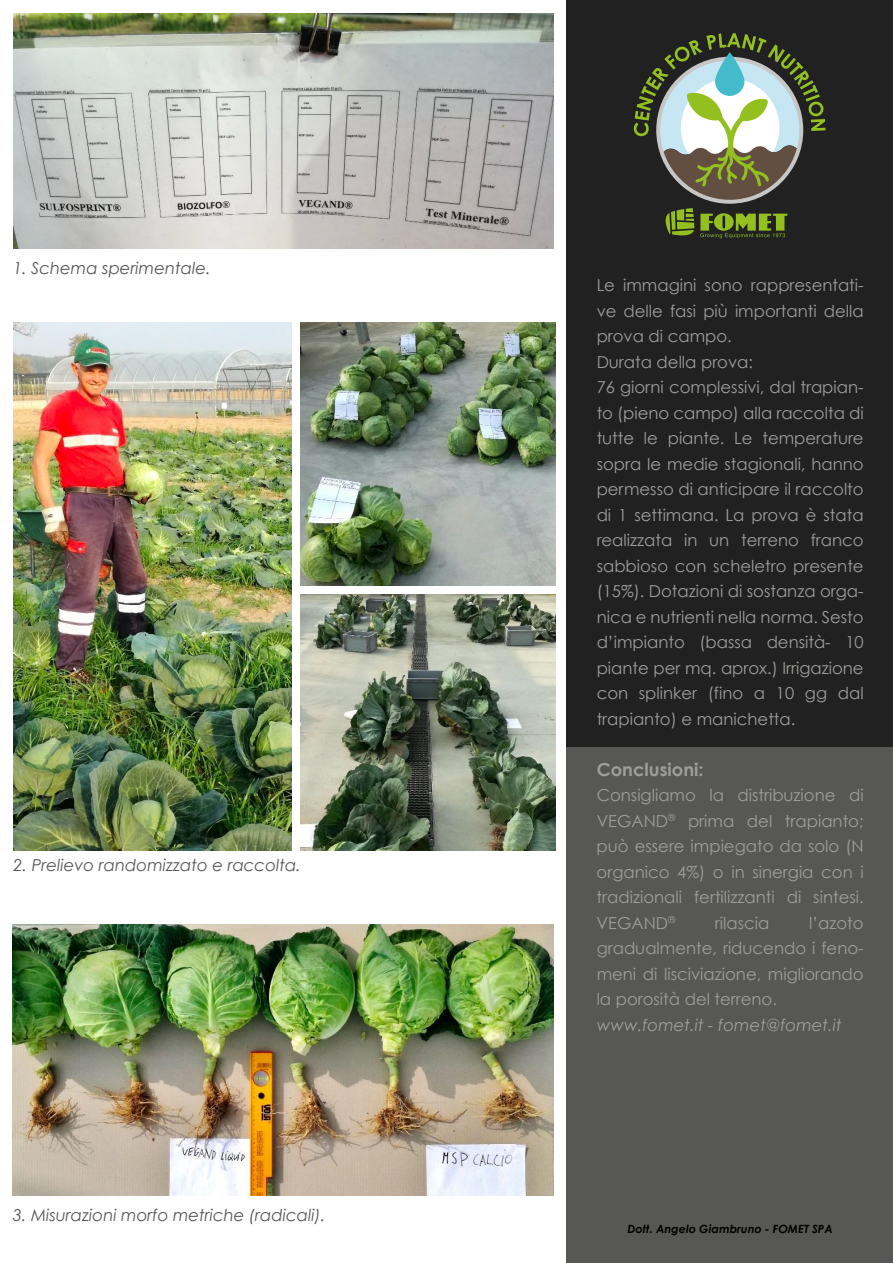
<style>
.page{position:relative;width:893px;height:1263px;background:#fff}
.page>*{position:absolute;margin:0;border:0;box-sizing:border-box;transform-origin:0 0}
.t1{font:700 18px "Century Gothic";color:#9d9d9c}
.t2{font:16.5px/25.5px "Century Gothic";color:#9d9d9c;text-align:justify}
.t3{font:italic 16.5px "Century Gothic";color:#575756}
.t4{font:italic 16.5px "Century Gothic";color:#9d9d9c}
.t5{font:italic 700 11.4px "Century Gothic";color:#000}
</style>
<div class="page">
<div style="left:566px;top:0;width:327px;height:1263px;background:#212121"></div>
<div style="left:566px;top:747px;width:327px;height:516px;background:#575756"></div>
<img style="left:14px;top:14px;width:540px;height:235px">
<img style="left:14px;top:322px;width:277px;height:529px">
<img style="left:300px;top:322px;width:255px;height:264px">
<img style="left:301px;top:594px;width:254px;height:257px">
<img style="left:13px;top:925px;width:541px;height:270px">
<svg style="left:634px;top:33px;width:191px;height:205px"></svg>
<p class="t3" style="left:13px;top:258px;width:199px">1. Schema sperimentale.</p>
<p class="t3" style="left:13px;top:855px;width:289px">2. Prelievo randomizzato e raccolta.</p>
<p class="t3" style="left:13px;top:1205px;width:314px">3. Misurazioni morfo metriche (radicali).</p>
<p class="t2" style="left:597px;top:272px;width:269px;text-align:left">Le immagini sono rappresentati&shy;ve delle fasi più importanti della prova di campo.<br>Durata della prova:<br>76 giorni complessivi, dal trapian&shy;to (pieno campo) alla raccolta di tutte le piante. Le temperature sopra le medie stagionali, hanno permesso di anticipare il raccolto di 1 settimana. La prova è stata realizzata in un terreno franco sabbioso con scheletro presente (15%). Dotazioni di sostanza orga&shy;nica e nutrienti nella norma. Sesto d’impianto (bassa densità- 10 piante per mq. aprox.) Irrigazione con splinker (fino a 10 gg dal trapianto) e manichetta.</p>
<p class="t1" style="left:597px;top:755px;width:108px">Conclusioni:</p>
<p class="t2" style="left:597px;top:782px;width:269px">Consigliamo la distribuzione di VEGAND<sup>®</sup> prima del trapianto; può essere impiegato da solo (N organico 4%) o in sinergia con i tradizionali fertilizzanti di sintesi.<br>VEGAND<sup>®</sup></p>
<p class="t2" style="left:715px;top:910px;width:56px">rilascia</p>
<p class="t2" style="left:597px;top:910px;width:269px;text-indent:212px">l’azoto gradualmente, riducendo i feno&shy;meni di lisciviazione, migliorando la porosità del terreno.</p>
<p class="t4" style="left:597px;top:1015px;width:246px">www.fomet.it - fomet@fomet.it</p>
<p class="t5" style="left:628px;top:1220px;width:207px">Dott. Angelo Giambruno - FOMET SPA</p>
</div>
